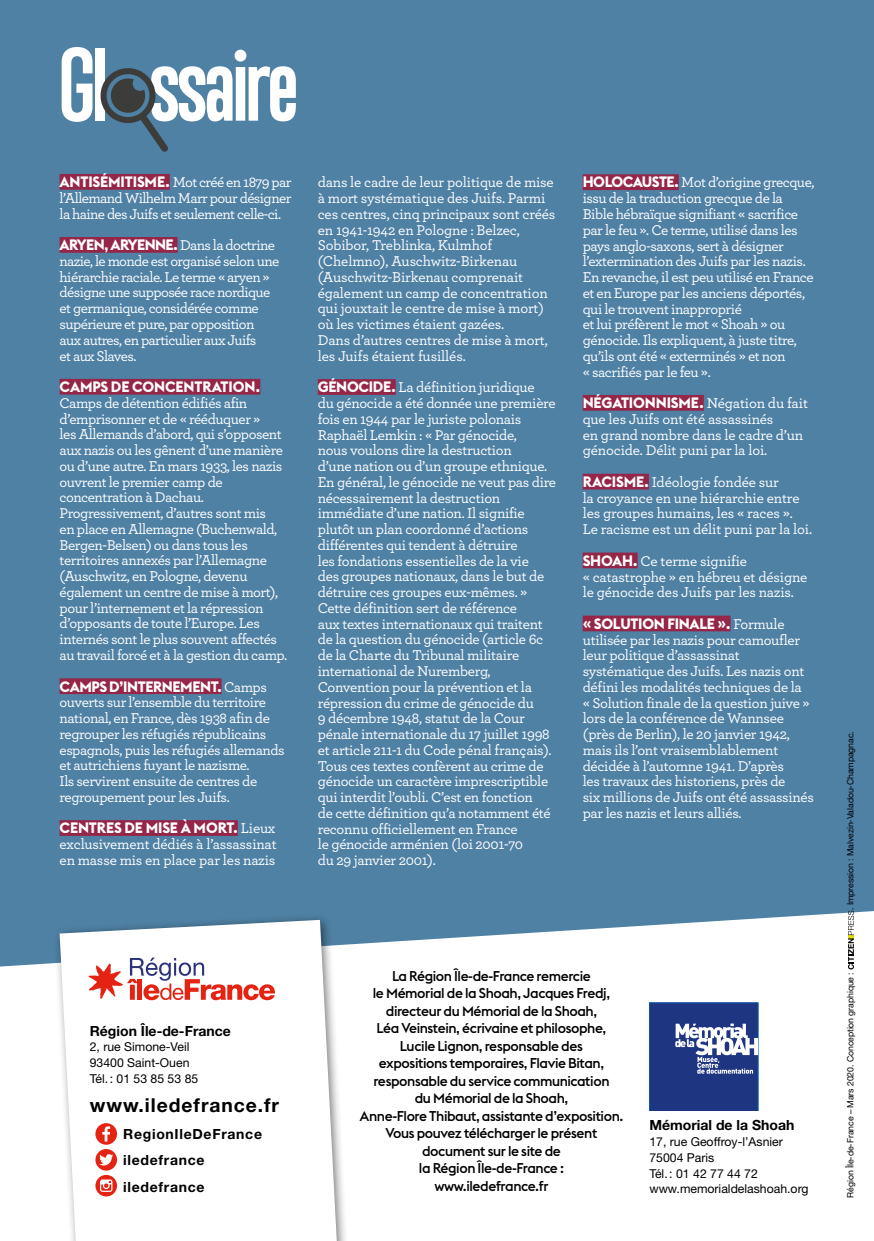
<style>
.page{position:relative;width:874px;height:1241px;background:#fff}
.page>*{position:absolute;margin:0;border:0;box-sizing:border-box;transform-origin:0 0}
.t1{font:700 94.5px "Trump Gothic Pro";letter-spacing:-.03em;color:#fff}
.t2{font:700 19.25px "Helvetica Neue LT Std";letter-spacing:.05em;color:#000}
.t3{font:500 14.88px/15.8px "Archer";letter-spacing:-.03em;color:#fff}
.t4{font:500 14.88px/15.8px "Archer";letter-spacing:-.01em;color:#fff}
.t5{font:700 14.88px "Euclid Flex";letter-spacing:-.02em;color:#fff}
.t6{font:700 14.88px "Euclid Flex";letter-spacing:-.04em;color:#fff}
.t7{font:500 14px/17.5px "Euclid Flex";letter-spacing:-.03em;color:#000;text-align:center}
.t8{font:700 14px "Helvetica Neue LT Std";letter-spacing:.05em;color:#000}
.t9{font:700 14px "Helvetica Neue LT Std";color:#000}
.t10{font:12.25px/15.8px "Helvetica Neue LT Std";color:#000}
.t11{font:8.75px "Helvetica Neue LT Std";letter-spacing:-.01em;color:#000}
.s1{font-family:"Euclid Flex";font-weight:700}
.s2{font-family:"Archer";font-weight:500}
</style>
<div class="page">
<div style="left:0;top:0;width:873px;height:966px;background:#4f81a4"></div>
<svg style="left:847px;top:910px;width:6px;height:59px"></svg>
<svg style="left:649px;top:1002px;width:108px;height:108px;background:#3e5395"></svg>
<div style="left:60px;top:174px;width:110px;height:16px;background:#952647"></div>
<div style="left:60px;top:237px;width:117px;height:16px;background:#952647"></div>
<div style="left:60px;top:379px;width:200px;height:15px;background:#952647"></div>
<div style="left:60px;top:678px;width:161px;height:16px;background:#952647"></div>
<div style="left:60px;top:820px;width:178px;height:15px;background:#952647"></div>
<div style="left:317px;top:379px;width:78px;height:16px;background:#952647"></div>
<div style="left:582px;top:174px;width:96px;height:16px;background:#952647"></div>
<div style="left:582px;top:395px;width:121px;height:15px;background:#952647"></div>
<div style="left:582px;top:473px;width:66px;height:16px;background:#952647"></div>
<div style="left:582px;top:552px;width:55px;height:16px;background:#952647"></div>
<div style="left:582px;top:615px;width:148px;height:16px;background:#952647"></div>
<div style="left:53px;top:913px;width:297px;height:327px;background:#000;opacity:.5"></div>
<svg style="left:60px;top:919px;width:276px;height:321px"></svg>
<svg style="left:95px;top:1148px;width:22px;height:22px"></svg>
<svg style="left:99px;top:1153px;width:14px;height:12px"></svg>
<svg style="left:95px;top:1122px;width:22px;height:22px"></svg>
<svg style="left:102px;top:1126px;width:8px;height:15px"></svg>
<svg style="left:95px;top:1174px;width:22px;height:22px"></svg>
<svg style="left:100px;top:1179px;width:12px;height:12px"></svg>
<svg style="left:88px;top:957px;width:187px;height:43px"></svg>
<svg style="left:97px;top:67px;width:71px;height:85px;background:#486980"></svg>
<h1 class="t1" style="left:58px;top:27px;width:241px">Gl ssaire</h1>
<p class="t3" style="left:60px;top:173px;width:233px;text-align:justify"><span class="s1">ANTISÉMITISME.</span> Mot créé en 1879 par l’Allemand Wilhelm Marr pour désigner la haine des Juifs et seulement celle-ci.</p>
<p class="t6" style="left:60px;top:236px;width:217px">ARYEN, ARYENNE. <span class="s2">Dans la doctrine</span></p>
<p class="t3" style="left:60px;top:252px;width:221px">nazie, le monde est organisé selon une hiérarchie raciale. Le terme « aryen » désigne une supposée race nordique et germanique, considérée comme supérieure et pure, par opposition aux autres, en particulier aux Juifs<br>et aux Slaves.</p>
<p class="t5" style="left:60px;top:378px;width:202px">CAMPS DE CONCENTRATION.</p>
<p class="t3" style="left:60px;top:394px;width:229px">Camps de détention édifiés afin d’emprisonner et de « rééduquer »<br>les Allemands d’abord, qui s’opposent aux nazis ou les gênent d’une manière ou d’une autre. En mars 1933, les nazis ouvrent le premier camp de concentration à Dachau.<br>Progressivement, d’autres sont mis<br>en place en Allemagne (Buchenwald, Bergen-Belsen) ou dans tous les territoires annexés par l’Allemagne (Auschwitz, en Pologne, devenu également un centre de mise à mort), pour l’internement et la répression d’opposants de toute l’Europe. Les internés sont le plus souvent affectés au travail forcé et à la gestion du camp.</p>
<p class="t5" style="left:60px;top:677px;width:209px">CAMPS D’INTERNEMENT. <span class="s2">Camps</span></p>
<p class="t3" style="left:60px;top:693px;width:226px">ouverts sur l’ensemble du territoire national, en France, dès 1938 afin de regrouper les réfugiés républicains espagnols, puis les réfugiés allemands et autrichiens fuyant le nazisme.<br>Ils servirent ensuite de centres de regroupement pour les Juifs.</p>
<p class="t5" style="left:60px;top:819px;width:217px">CENTRES DE MISE À MORT. <span class="s2">Lieux</span></p>
<p class="t4" style="left:60px;top:835px;width:218px">exclusivement dédiés à l’assassinat en masse mis en place par les nazis</p>
<p class="t4" style="left:317px;top:174px;width:239px">dans le cadre de leur politique de mise à mort systématique des Juifs. Parmi ces centres, cinq principaux sont créés en 1941-1942 en Pologne : Belzec, Sobibor, Treblinka, Kulmhof (Chelmno), Auschwitz-Birkenau (Auschwitz-Birkenau comprenait également un camp de concentration qui jouxtait le centre de mise à mort) où les victimes étaient gazées.<br>Dans d’autres centres de mise à mort, les Juifs étaient fusillés.</p>
<p class="t3" style="left:317px;top:378px;width:240px"><span class="s1">GÉNOCIDE.</span> La définition juridique<br>du génocide a été donnée une première fois en 1944 par le juriste polonais Raphaël Lemkin : « Par génocide,<br>nous voulons dire la destruction<br>d’une nation ou d’un groupe ethnique.<br>En général, le génocide ne veut pas dire nécessairement la destruction immédiate d’une nation. Il signifie plutôt un plan coordonné d’actions différentes qui tendent à détruire<br>les fondations essentielles de la vie<br>des groupes nationaux, dans le but de détruire ces groupes eux-mêmes. » Cette définition sert de référence<br>aux textes internationaux qui traitent de la question du génocide (article 6c de la Charte du Tribunal militaire international de Nuremberg, Convention pour la prévention et la répression du crime de génocide du<br>9 décembre 1948, statut de la Cour pénale internationale du 17 juillet 1998 et article 211-1 du Code pénal français).<br>Tous ces textes confèrent au crime de génocide un caractère imprescriptible qui interdit l’oubli. C’est en fonction<br>de cette définition qu’a notamment été reconnu officiellement en France<br>le génocide arménien (loi 2001-70<br>du 29 janvier 2001).</p>
<p class="t3" style="left:582px;top:174px;width:233px"><span class="s1">HOLOCAUSTE.</span> Mot d’origine grecque, issu de la traduction grecque de la Bible hébraïque signifiant « sacrifice par le feu ». Ce terme, utilisé dans les pays anglo-saxons, sert à désigner l’extermination des Juifs par les nazis.<br>En revanche, il est peu utilisé en France et en Europe par les anciens déportés, qui le trouvent inapproprié<br>et lui préfèrent le mot « Shoah » ou génocide. Ils expliquent, à juste titre, qu’ils ont été « exterminés » et non<br>« sacrifiés par le feu ».</p>
<p class="t5" style="left:582px;top:394px;width:226px">NÉGATIONNISME. <span class="s2">Négation du fait</span></p>
<p class="t4" style="left:582px;top:410px;width:222px">que les Juifs ont été assassinés<br>en grand nombre dans le cadre d’un génocide. Délit puni par la loi.</p>
<p class="t4" style="left:582px;top:473px;width:231px"><span class="s1">RACISME.</span> Idéologie fondée sur<br>la croyance en une hiérarchie entre les groupes humains, les « races ».<br>Le racisme est un délit puni par la loi.</p>
<p class="t4" style="left:582px;top:552px;width:226px"><span class="s1">SHOAH.</span> Ce terme signifie<br>« catastrophe » en hébreu et désigne le génocide des Juifs par les nazis.</p>
<p class="t5" style="left:582px;top:615px;width:203px">« SOLUTION FINALE ». <span class="s2">Formule</span></p>
<p class="t3" style="left:582px;top:631px;width:233px">utilisée par les nazis pour camoufler leur politique d’assassinat systématique des Juifs. Les nazis ont défini les modalités techniques de la<br>« Solution finale de la question juive » lors de la conférence de Wannsee (près de Berlin), le 20 janvier 1942, mais ils l’ont vraisemblablement décidée à l’automne 1941. D’après<br>les travaux des historiens, près de<br>six millions de Juifs ont été assassinés par les nazis et leurs alliés.</p>
<p class="t9" style="left:90px;top:1021px;width:142px">Région Île-de-France</p>
<p class="t10" style="left:90px;top:1038px;width:110px">2, rue Simone-Veil<br>93400 Saint-Ouen<br>Tél.: 01 53 85 53 85</p>
<p class="t2" style="left:90px;top:1093px;width:191px">www.iledefrance.fr</p>
<p class="t8" style="left:123px;top:1125px;width:140px">RegionIleDeFrance</p>
<p class="t8" style="left:123px;top:1177px;width:83px">iledefrance</p>
<p class="t8" style="left:123px;top:1150px;width:83px">iledefrance</p>
<p class="t7" style="left:359px;top:966px;width:265px">La Région Île-de-France remercie<br>le Mémorial de la Shoah, Jacques Fredj, directeur du Mémorial de la Shoah,<br>Léa Veinstein, écrivaine et philosophe, Lucile Lignon, responsable des<br>expositions temporaires, Flavie Bitan, responsable du service communication<br>du Mémorial de la Shoah,<br>Anne-Flore Thibaut, assistante d’exposition.<br>Vous pouvez télécharger le présent document sur le site de<br>la Région Île-de-France :<br>www.iledefrance.fr</p>
<p class="t9" style="left:649px;top:1116px;width:146px">Mémorial de la Shoah</p>
<p class="t10" style="left:649px;top:1133px;width:160px">17, rue Geoffroy-l’Asnier<br>75004 Paris<br>Tél.: 01 42 77 44 72 www.memorialdelashoah.org</p>
<p class="t11" style="left:844px;top:910px;width:180px;rotate:-90deg">. Impression : Malvezin-Valadou-Champagnac.</p>
<p class="t11" style="left:844px;top:1197px;width:227px;rotate:-90deg">Région Île-de-France – Mars 2020. Conception graphique :</p>
</div>
